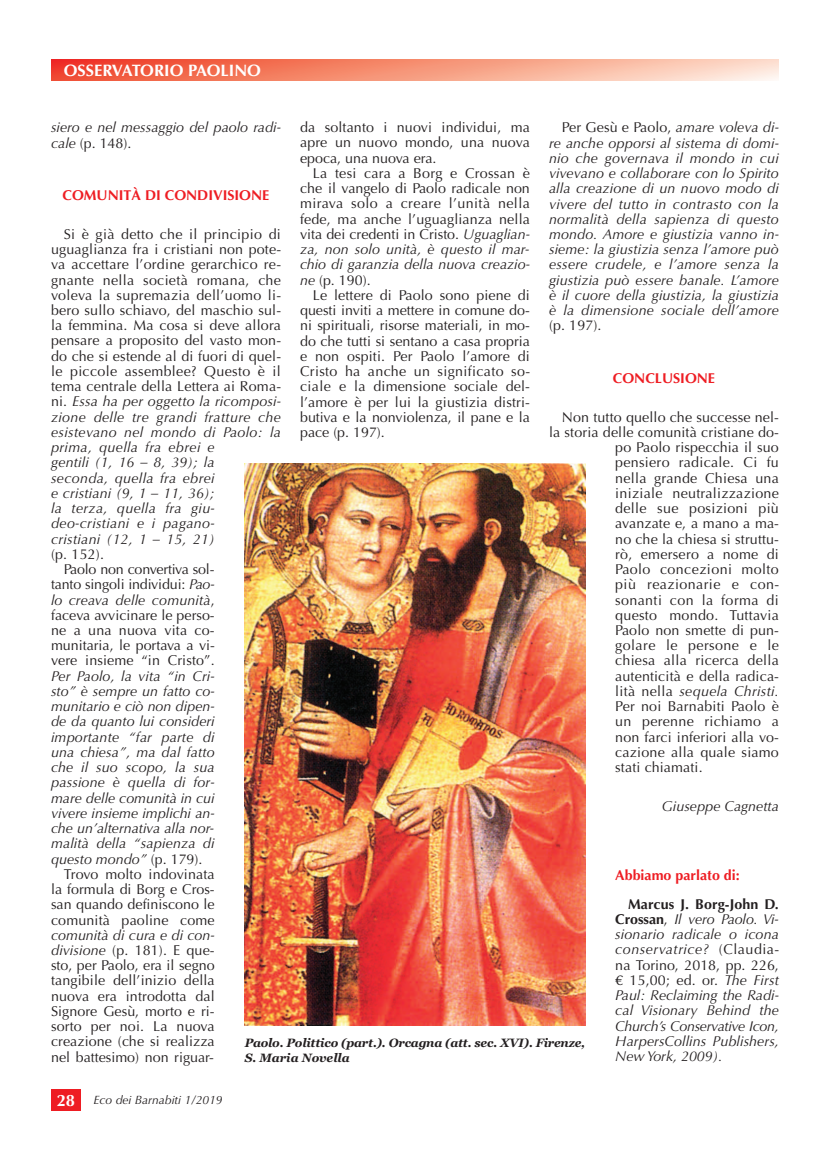
<style>
.page{position:relative;width:830px;height:1149px;background:#fff}
.page>*{position:absolute;margin:0;border:0;box-sizing:border-box;transform-origin:0 0}
.t1{font:700 16.5px "Optima";color:#fff}
.t2{font:14.25px/15.1px "Optima";letter-spacing:.01em;color:#231f20;text-align:justify}
.t3{font:italic 14.25px/15.1px "Optima";letter-spacing:.005em;color:#231f20;text-align:justify}
.t4{font:14.25px "Optima";letter-spacing:.03em;color:#231f20}
.t5{font:700 14.25px "Optima";color:#ee1d23}
.t6{font:14.25px "Optima";letter-spacing:-.01em;color:#231f20}
.t7{font:14.25px "Optima";letter-spacing:-.015em;color:#231f20}
.t8{font:italic 700 12px/14.2px "Georgia";letter-spacing:-.015em;color:#231f20}
.t9{font:italic 12px "Optima";color:#231f20}
.s1{font-style:italic}
.s2{font-style:normal}
.s3{font-weight:700;font-style:normal}
.s4{font-weight:700;font-style:normal;font-size:16.5px;color:#fff}
</style>
<div class="page">
<div style="left:51px;top:1089px;width:30px;height:21px;background:#ee1d23"></div>
<svg style="left:51px;top:60px;width:727px;height:21px;background:#f6967d"></svg>
<img style="left:244px;top:464px;width:341px;height:561px">
<p class="t1" style="left:64px;top:61px;width:198px">OSSERVATORIO PAOLINO</p>
<p class="t2" style="left:300px;top:120px;width:231px">da soltanto i nuovi individui, ma apre un nuovo mondo, una nuova epoca, una nuova era.</p>
<p class="t2" style="left:300px;top:166px;width:231px;text-indent:13px">La tesi cara a Borg e Crossan è che il vangelo di Paolo radicale non mirava solo a creare l’unità nella fede, ma anche l’uguaglianza nella vita dei credenti in Cristo. <span class="s1">Uguaglian&shy;za, non solo unità, è questo il mar&shy;chio di garanzia della nuova creazio&shy;ne</span> (p. 190).</p>
<p class="t2" style="left:300px;top:287px;width:231px;text-indent:13px">Le lettere di Paolo sono piene di questi inviti a mettere in comune do&shy;ni spirituali, risorse materiali, in mo&shy;do che tutti si sentano a casa propria e non ospiti. Per Paolo l’amore di Cristo ha anche un significato so&shy;ciale e la dimensione sociale del&shy;l’amore è per lui la giustizia distri&shy;butiva e la nonviolenza, il pane e la pace (p. 197).</p>
<p class="t3" style="left:548px;top:120px;width:231px;text-indent:13px"><span class="s2">Per Gesù e Paolo,</span> amare voleva di&shy;re anche opporsi al sistema di domi&shy;nio che governava il mondo in cui vivevano e collaborare con lo Spirito alla creazione di un nuovo modo di vivere del tutto in contrasto con la normalità della sapienza di questo mondo. Amore e giustizia vanno in&shy;sieme: la giustizia senza l’amore può essere crudele, e l’amore senza la giustizia può essere banale. L’amore è il cuore della giustizia, la giustizia è la dimensione sociale dell’amore</p>
<p class="t2" style="left:549px;top:318px;width:54px">(p. 197).</p>
<p class="t5" style="left:612px;top:370px;width:104px">CONCLUSIONE</p>
<p class="t2" style="left:561px;top:409px;width:218px">Non tutto quello che successe nel-</p>
<p class="t2" style="left:549px;top:424px;width:231px">la storia delle comunità cristiane do-</p>
<p class="t2" style="left:615px;top:440px;width:165px">po Paolo rispecchia il suo</p>
<p class="t2" style="left:615px;top:455px;width:165px">pensiero radicale. Ci fu</p>
<p class="t2" style="left:615px;top:470px;width:165px">nella grande Chiesa una</p>
<p class="t2" style="left:615px;top:485px;width:165px">iniziale neutralizzazione</p>
<p class="t2" style="left:615px;top:500px;width:165px">delle sue posizioni più</p>
<p class="t2" style="left:615px;top:516px;width:165px">avanzate e, a mano a ma-</p>
<p class="t2" style="left:615px;top:531px;width:165px">no che la chiesa si struttu-</p>
<p class="t2" style="left:615px;top:546px;width:165px">rò, emersero a nome di</p>
<p class="t4" style="left:615px;top:560px;width:165px">Paolo concezioni molto</p>
<p class="t4" style="left:615px;top:576px;width:165px">più reazionarie e con-</p>
<p class="t4" style="left:615px;top:591px;width:165px">sonanti con la forma di</p>
<p class="t2" style="left:615px;top:607px;width:165px">questo mondo. Tuttavia</p>
<p class="t2" style="left:615px;top:622px;width:165px">Paolo non smette di pun-</p>
<p class="t4" style="left:615px;top:637px;width:165px">golare le persone e le</p>
<p class="t2" style="left:615px;top:653px;width:165px">chiesa alla ricerca della</p>
<p class="t2" style="left:615px;top:668px;width:165px">autenticità e della radica-</p>
<p class="t3" style="left:615px;top:683px;width:165px"><span class="s2">lità nella</span> sequela Christi.</p>
<p class="t2" style="left:615px;top:698px;width:165px">Per noi Barnabiti Paolo è</p>
<p class="t2" style="left:615px;top:714px;width:165px">un perenne richiamo a</p>
<p class="t2" style="left:615px;top:729px;width:165px">non farci inferiori alla vo-</p>
<p class="t2" style="left:615px;top:744px;width:165px">cazione alla quale siamo</p>
<p class="t2" style="left:615px;top:759px;width:89px">stati chiamati.</p>
<p class="t3" style="left:661px;top:798px;width:118px">Giuseppe Cagnetta</p>
<p class="t3" style="left:51px;top:120px;width:231px">siero e nel messaggio del paolo radi&shy;cale <span class="s2">(p. 148).</span></p>
<p class="t5" style="left:63px;top:187px;width:208px">COMUNITÀ DI CONDIVISIONE</p>
<p class="t2" style="left:51px;top:226px;width:231px;text-align:left;text-indent:13px">Si è già detto che il principio di uguaglianza fra i cristiani non pote&shy;va accettare l’ordine gerarchico re&shy;gnante nella società romana, che voleva la supremazia dell’uomo li&shy;bero sullo schiavo, del maschio sul&shy;la femmina. Ma cosa si deve allora pensare a proposito del vasto mon&shy;do che si estende al di fuori di quel&shy;le piccole assemblee? Questo è il tema centrale della Lettera ai Roma&shy;ni. <span class="s1">Essa ha per oggetto la ricomposi&shy;zione delle tre grandi fratture che esistevano nel mondo di Paolo: la prima, quella fra ebrei e<br>gentili (1, 16 – 8, 39); la<br>seconda, quella fra ebrei<br>e cristiani (9, 1 – 11, 36);<br>la terza, quella fra giu&shy;deo-cristiani e i pagano-<br>cristiani (12, 1 – 15, 21)</span></p>
<p class="t2" style="left:51px;top:546px;width:54px">(p. 152).</p>
<p class="t7" style="left:64px;top:560px;width:152px">Paolo non convertiva sol-</p>
<p class="t6" style="left:51px;top:576px;width:165px">tanto singoli individui: <span class="s1">Pao-</span></p>
<p class="t3" style="left:51px;top:592px;width:165px">lo creava delle comunità<span class="s2">,</span></p>
<p class="t2" style="left:51px;top:607px;width:165px">faceva avvicinare le perso-</p>
<p class="t2" style="left:51px;top:622px;width:165px">ne a una nuova vita co-</p>
<p class="t2" style="left:51px;top:637px;width:165px">munitaria, le portava a vi-</p>
<p class="t2" style="left:51px;top:653px;width:165px">vere insieme “in Cristo”.</p>
<p class="t3" style="left:51px;top:668px;width:165px">Per Paolo, la vita “in Cri-</p>
<p class="t3" style="left:51px;top:683px;width:165px">sto” è sempre un fatto co-</p>
<p class="t3" style="left:51px;top:698px;width:165px">munitario e ciò non dipen-</p>
<p class="t3" style="left:51px;top:714px;width:165px">de da quanto lui consideri</p>
<p class="t3" style="left:51px;top:729px;width:165px">importante “far parte di</p>
<p class="t3" style="left:51px;top:744px;width:165px">una chiesa”, ma dal fatto</p>
<p class="t3" style="left:51px;top:759px;width:165px">che il suo scopo, la sua</p>
<p class="t3" style="left:51px;top:774px;width:165px">passione è quella di for-</p>
<p class="t3" style="left:51px;top:790px;width:165px">mare delle comunità in cui</p>
<p class="t3" style="left:51px;top:805px;width:165px">vivere insieme implichi an-</p>
<p class="t3" style="left:51px;top:820px;width:164px">che un’alternativa alla nor-</p>
<p class="t3" style="left:51px;top:835px;width:165px">malità della “sapienza di</p>
<p class="t3" style="left:51px;top:851px;width:153px">questo mondo” <span class="s2">(p. 179).</span></p>
<p class="t2" style="left:64px;top:866px;width:152px">Trovo molto indovinata</p>
<p class="t2" style="left:51px;top:881px;width:165px">la formula di Borg e Cros-</p>
<p class="t2" style="left:51px;top:896px;width:165px">san quando definiscono le</p>
<p class="t2" style="left:51px;top:912px;width:165px">comunità paoline come</p>
<p class="t2" style="left:51px;top:927px;width:165px"><span class="s1">comunità di cura e di con&shy;divisione</span> (p. 181). E que&shy;sto, per Paolo, era il segno tangibile dell’inizio della nuova era introdotta dal Signore Gesù, morto e ri&shy;sorto per noi. La nuova creazione (che si realizza nel battesimo) non riguar-</p>
<p class="t5" style="left:615px;top:866px;width:126px">Abbiamo parlato di:</p>
<p class="t3" style="left:615px;top:896px;width:165px;text-indent:13px"><span class="s3">Marcus J. Borg-John D.<br>Crossan</span><span class="s2">,</span> Il vero Paolo. Vi&shy;sionario radicale o icona conservatrice? <span class="s2">(Claudia&shy;na Torino, 2018, pp. 226, € 15,00; ed. or.</span> The First Paul: Reclaiming the Radi&shy;cal Visionary Behind the Church’s Conservative Icon, HarpersCollins Publishers, New York, 2009).</p>
<p class="t8" style="left:244px;top:1035px;width:342px">Paolo. Polittico (part.). Orcagna (att. sec. XVI). Firenze,<br>S. Maria Novella</p>
<p class="t9" style="left:57px;top:1092px;width:167px"><span class="s4">28</span> Eco dei Barnabiti 1/2019</p>
</div>
